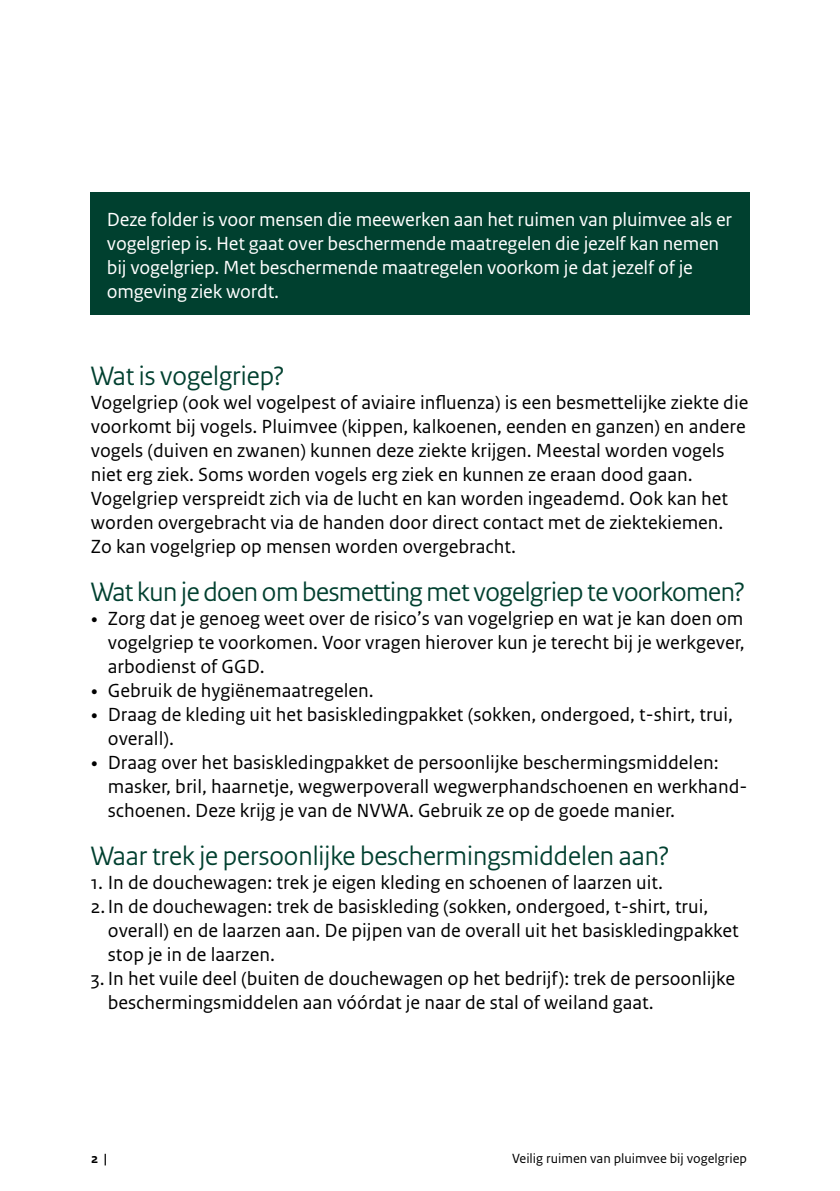
<style>
.page{position:relative;width:840px;height:1191px;background:#fff}
.page>*{position:absolute;margin:0;border:0;box-sizing:border-box;transform-origin:0 0}
._05_RIVM_Paragraafko{font:28px "Rijksoverheid Sans Heading";color:#00402f}
._10_RIVM_Broodtekst{font:20px/24px "Rijksoverheid Sans Text";color:#000}
._22_RIVM_Kader_Brood{font:20px/24px "Rijksoverheid Sans Text";letter-spacing:-.01em;color:#fff}
.t1{font:14px "Rijksoverheid Sans Text";color:#000}
.t2{font:700 14px "Rijksoverheid Sans Text";color:#000}
.s1{font-family:"Rijksoverheid Serif"}
</style>
<div class="page">
<div style="left:90px;top:193px;width:659px;height:122px;background:#00402f"></div>
<p class="_22_RIVM_Kader_Brood" style="left:107px;top:208px;width:626px">Deze folder is voor mensen die meewerken aan het ruimen van pluimvee als er vogelgriep is. Het gaat over beschermende maatregelen die jezelf kan nemen bij vogelgriep. Met beschermende maatregelen voorkom je dat jezelf of je omgeving ziek wordt.</p>
<p class="_05_RIVM_Paragraafko" style="left:91px;top:359px;width:195px">Wat is vogelgriep?</p>
<p class="_10_RIVM_Broodtekst" style="left:91px;top:391px;width:658px">Vogelgriep (ook wel vogelpest of aviaire influenza) is een besmettelijke ziekte die voorkomt bij vogels. Pluimvee (kippen, kalkoenen, eenden en ganzen) en andere vogels (duiven en zwanen) kunnen deze ziekte krijgen. Meestal worden vogels niet erg ziek. Soms worden vogels erg ziek en kunnen ze eraan dood gaan.<br>Vogelgriep verspreidt zich via de lucht en kan worden ingeademd. Ook kan het worden overgebracht via de handen door direct contact met de ziektekiemen.<br>Zo kan vogelgriep op mensen worden overgebracht.</p>
<p class="_05_RIVM_Paragraafko" style="left:91px;top:575px;width:655px">Wat kun je doen om besmetting met vogelgriep te voorkomen?</p>
<p class="_10_RIVM_Broodtekst" style="left:108px;top:607px;width:638px;text-align:justify;text-indent:-17px"><span class="s1">•</span> Zorg dat je genoeg weet over de risico’s van vogelgriep en wat je kan doen om vogelgriep te voorkomen. Voor vragen hierover kun je terecht bij je werkgever, arbodienst of GGD.</p>
<p class="_10_RIVM_Broodtekst" style="left:91px;top:679px;width:284px"><span class="s1">•</span> Gebruik de hygiënemaatregelen.</p>
<p class="_10_RIVM_Broodtekst" style="left:108px;top:703px;width:626px;text-indent:-17px"><span class="s1">•</span> Draag de kleding uit het basiskledingpakket (sokken, ondergoed, t-shirt, trui, overall).</p>
<p class="_10_RIVM_Broodtekst" style="left:108px;top:751px;width:640px;text-indent:-17px"><span class="s1">•</span> Draag over het basiskledingpakket de persoonlijke beschermingsmiddelen: masker, bril, haarnetje, wegwerpoverall wegwerphandschoenen en werkhand&shy;schoenen. Deze krijg je van de NVWA. Gebruik ze op de goede manier.</p>
<p class="_05_RIVM_Paragraafko" style="left:91px;top:839px;width:579px">Waar trek je persoonlijke beschermingsmiddelen aan?</p>
<p class="_10_RIVM_Broodtekst" style="left:91px;top:871px;width:573px">1. In de douchewagen: trek je eigen kleding en schoenen of laarzen uit.</p>
<p class="_10_RIVM_Broodtekst" style="left:108px;top:895px;width:632px;text-indent:-17px">2.In de douchewagen: trek de basiskleding (sokken, ondergoed, t-shirt, trui, overall) en de laarzen aan. De pijpen van de overall uit het basiskledingpakket stop je in de laarzen.</p>
<p class="_10_RIVM_Broodtekst" style="left:108px;top:967px;width:628px;text-indent:-17px">3. In het vuile deel (buiten de douchewagen op het bedrijf): trek de persoonlijke beschermingsmiddelen aan vóórdat je naar de stal of weiland gaat.</p>
<p class="t2" style="left:91px;top:1150px;width:18px">2 |</p>
<p class="t1" style="left:512px;top:1150px;width:236px">Veilig ruimen van pluimvee bij vogelgriep</p>
</div>
